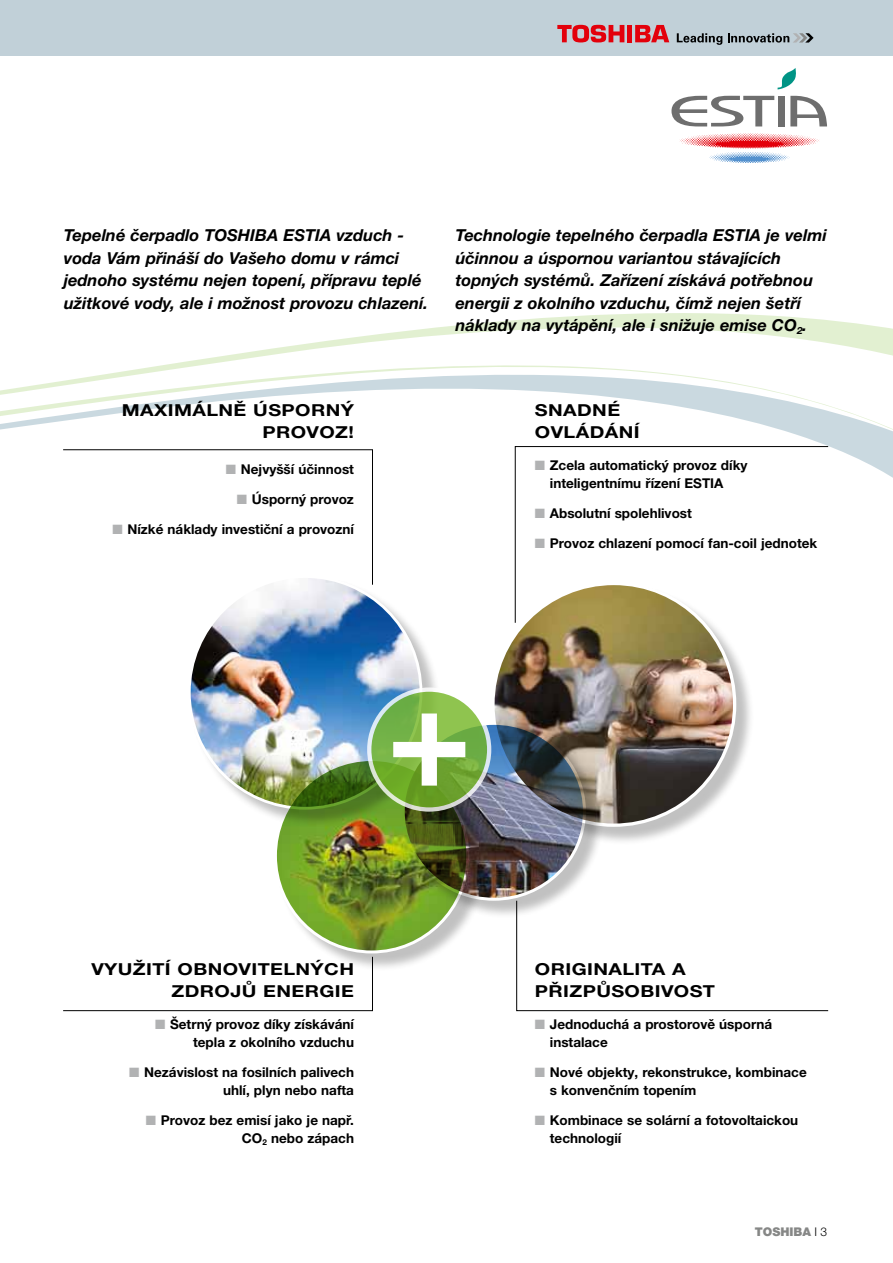
<style>
.page{position:relative;width:893px;height:1263px;background:#fff}
.page>*{position:absolute;margin:0;border:0;box-sizing:border-box;transform-origin:0 0}
.t1{font:italic 700 16.5px/22.5px "Helvetica Neue LT Pro";color:#000}
.t2{font:700 16.5px/22.5px "Helvetica Neue LT Pro";letter-spacing:.02em;color:#000;text-align:right;scale:1.2 1}
.t3{font:700 13.5px/18px "Helvetica Neue LT Pro";color:#000}
.t4{font:900 12px "Helvetica Neue LT Pro";color:#868786}
.s1{color:#b1b2b3}
.s2{font-weight:300;color:#000}
</style>
<div class="page">
<div style="left:0;top:0;width:893px;height:55px;background:#c1d0d8"></div>
<svg style="left:557px;top:25px;width:67px;height:17px"></svg>
<div style="left:627px;top:25px;width:5px;height:17px;background:#e3000b"></div>
<svg style="left:635px;top:25px;width:34px;height:17px"></svg>
<svg style="left:677px;top:33px;width:45px;height:12px"></svg>
<svg style="left:728px;top:33px;width:86px;height:10px"></svg>
<svg style="left:198px;top:313px;width:695px;height:47px"></svg>
<svg style="left:140px;top:360px;width:475px;height:9px"></svg>
<svg style="left:0;top:369px;width:893px;height:109px"></svg>
<svg style="left:671px;top:96px;width:103px;height:30px"></svg>
<div style="left:778px;top:96px;width:7px;height:30px;background:#6e6e6e"></div>
<svg style="left:790px;top:96px;width:37px;height:30px"></svg>
<svg style="left:778px;top:68px;width:18px;height:21px"></svg>
<svg style="left:680px;top:133px;width:139px;height:30px"></svg>
<div style="left:494px;top:584px;width:261px;height:261px;background:#000;opacity:.25"></div>
<img style="left:493px;top:583px;width:242px;height:242px;border-radius:121px">
<div style="left:190px;top:577px;width:251px;height:251px;background:#000;opacity:.25"></div>
<img style="left:189px;top:576px;width:232px;height:232px;border-radius:116px">
<div style="left:404px;top:724px;width:200px;height:195px;background:#000;opacity:.25"></div>
<img style="left:484px;top:723px;width:100px;height:176px">
<div style="left:276px;top:760px;width:212px;height:212px;background:#000;opacity:.25"></div>
<img style="left:275px;top:759px;width:193px;height:193px;border-radius:96px">
<svg style="left:369px;top:690px;width:120px;height:119px;background:#7db34b"></svg>
<div style="left:367px;top:687px;width:124px;height:125px;border:4px solid #fff;border-radius:50%"></div>
<svg style="left:393px;top:713px;width:72px;height:73px"></svg>
<svg style="left:514px;top:446px;width:315px;height:177px"></svg>
<svg style="left:62px;top:449px;width:311px;height:136px"></svg>
<svg style="left:63px;top:956px;width:310px;height:55px"></svg>
<svg style="left:516px;top:900px;width:313px;height:111px"></svg>
<p class="t1" style="left:64px;top:224px;width:366px">Tepelné čerpadlo TOSHIBA ESTIA vzduch - voda Vám přináší do Vašeho domu v rámci jednoho systému nejen topení, přípravu teplé užitkové vody, ale i možnost provozu chlazení.</p>
<p class="t1" style="left:455px;top:224px;width:373px">Technologie tepelného čerpadla ESTIA je velmi účinnou a úspornou variantou stávajících topných systémů. Zařízení získává potřebnou energii z okolního vzduchu, čímž nejen šetří náklady na vytápění, ale i snižuje emise CO<sub>2</sub>.</p>
<p class="t2" style="left:122px;top:398px;width:195px">MAXIMÁLNĚ ÚSPORNÝ<br>PROVOZ!</p>
<p class="t3" style="left:226px;top:460px;width:130px"><span class="s1">■</span> Nejvyšší účinnost</p>
<p class="t3" style="left:237px;top:490px;width:119px"><span class="s1">■</span> Úsporný provoz</p>
<p class="t3" style="left:113px;top:520px;width:243px"><span class="s1">■</span> Nízké náklady investiční a provozní</p>
<p class="t2" style="left:91px;top:957px;width:220px">VYUŽITÍ OBNOVITELNÝCH<br>ZDROJŮ ENERGIE</p>
<p class="t3" style="left:155px;top:1014px;width:200px;text-align:right"><span class="s1">■</span> Šetrný provoz díky získávání tepla z okolního vzduchu</p>
<p class="t3" style="left:129px;top:1062px;width:226px;text-align:right"><span class="s1">■</span> Nezávislost na fosilních palivech uhlí, plyn nebo nafta</p>
<p class="t3" style="left:146px;top:1110px;width:210px;text-align:right"><span class="s1">■</span> Provoz bez emisí jako je např.<br>CO<sub>2</sub> nebo zápach</p>
<p class="t2" style="left:535px;top:398px;width:89px;text-align:left">SNADNÉ<br>OVLÁDÁNÍ</p>
<p class="t3" style="left:550px;top:455px;width:199px;text-indent:-15px"><span class="s1">■</span> Zcela automatický provoz díky inteligentnímu řízení ESTIA</p>
<p class="t3" style="left:535px;top:503px;width:158px"><span class="s1">■</span> Absolutní spolehlivost</p>
<p class="t3" style="left:535px;top:533px;width:284px"><span class="s1">■</span> Provoz chlazení pomocí fan-coil jednotek</p>
<p class="t2" style="left:535px;top:957px;width:152px;text-align:left">ORIGINALITA A<br>PŘIZPŮSOBIVOST</p>
<p class="t3" style="left:550px;top:1014px;width:224px;text-indent:-15px"><span class="s1">■</span> Jednoduchá a prostorově úsporná instalace</p>
<p class="t3" style="left:550px;top:1062px;width:258px;text-indent:-15px"><span class="s1">■</span> Nové objekty, rekonstrukce, kombinace s konvenčním topením</p>
<p class="t3" style="left:550px;top:1110px;width:250px;text-indent:-15px"><span class="s1">■</span> Kombinace se solární a fotovoltaickou technologií</p>
<p class="t4" style="left:755px;top:1225px;width:74px">TOSHIBA <span class="s2">I 3</span></p>
</div>
